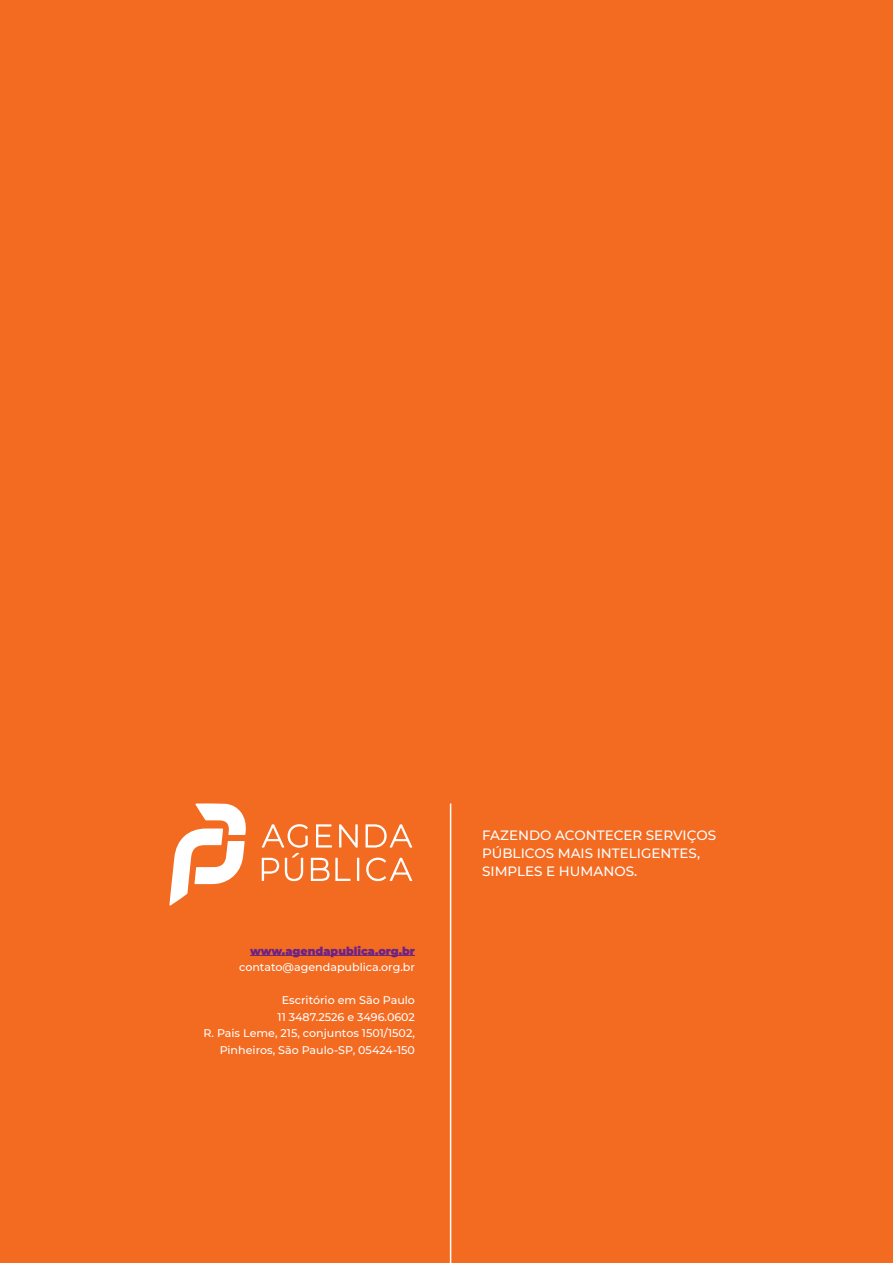
<style>
.page{position:relative;width:893px;height:1263px;background:#f36a21}
.page>*{position:absolute;margin:0;border:0;box-sizing:border-box;transform-origin:0 0}
.Básico{font:500 13.5px/18px "Montserrat";color:#fff}
.Básico-2{font:500 11.1px "Montserrat";color:#fff}
.Básico-3{font:900 11.1px "Montserrat";color:#6d2383}
</style>
<div class="page">
<svg style="left:366px;top:824px;width:46px;height:23px"></svg>
<svg style="left:262px;top:824px;width:96px;height:57px"></svg>
<hr style="left:357px;top:858px;width:2px;height:23px;background:#fff">
<svg style="left:366px;top:858px;width:46px;height:23px"></svg>
<svg style="left:169px;top:803px;width:77px;height:102px"></svg>
<hr style="left:250px;top:955px;width:165px;height:1px;background:#6d2383">
<hr style="left:450px;top:803px;width:1px;height:460px;background:#fff">
<p class="Básico-3" style="left:250px;top:942px;width:166px">www.agendapublica.org.br</p>
<p class="Básico-2" style="left:239px;top:959px;width:177px">contato@agendapublica.org.br</p>
<p class="Básico-2" style="left:282px;top:992px;width:135px">Escritório em São Paulo</p>
<p class="Básico-2" style="left:278px;top:1009px;width:139px">11 3487.2526 e 3496.0602</p>
<p class="Básico-2" style="left:203px;top:1025px;width:213px">R. Pais Leme, 215, conjuntos 1501/1502,</p>
<p class="Básico-2" style="left:220px;top:1042px;width:197px">Pinheiros, São Paulo-SP, 05424-150</p>
<p class="Básico" style="left:482px;top:826px;width:235px">FAZENDO ACONTECER SERVIÇOS<br>PÚBLICOS MAIS INTELIGENTES,<br>SIMPLES E HUMANOS.</p>
</div>
